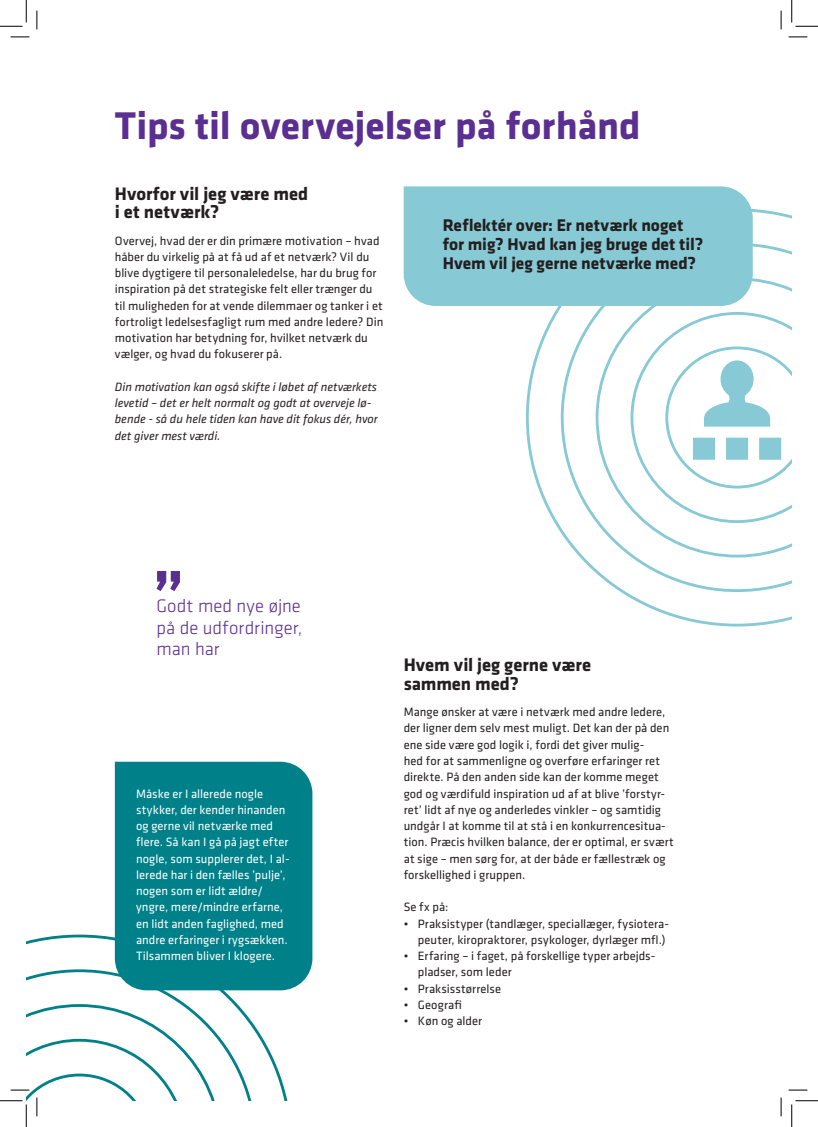
<style>
.page{position:relative;width:818px;height:1127px;background:#fff}
.page>*{position:absolute;margin:0;border:0;box-sizing:border-box;transform-origin:0 0}
.rubrik-2{font:700 40px "Klavika";color:#5b2e91}
.Rubrik-3{font:700 18.75px/18.8px "Klavika";color:#231f20}
.citat-stor{font:300 18.75px/21.2px "Klavika";color:#5b2e91;text-align:justify}
.Boksrubrik{font:700 17.5px/18.8px "Klavika";color:#231f20}
.Brød{font:12.5px/16.2px "Klavika";color:#231f20}
.Brød-2{font:12.5px/16.2px "Klavika";color:#fff}
.Brød-indryk{font:12.5px/16.2px "Klavika";letter-spacing:.005em;color:#231f20;text-align:right}
.Brød-3{font:italic 12.5px/16.2px "Klavika";color:#231f20}
</style>
<div class="page">
<svg style="left:526px;top:209px;width:266px;height:417px"></svg>
<svg style="left:630px;top:312px;width:162px;height:211px"></svg>
<svg style="left:26px;top:934px;width:261px;height:166px"></svg>
<div style="left:404px;top:186px;width:349px;height:120px;background:#87c9d4"></div>
<div style="left:115px;top:761px;width:197px;height:229px;background:#008189"></div>
<svg style="left:156px;top:571px;width:24px;height:20px"></svg>
<svg style="left:11px;top:36px;width:18px;height:2px"></svg>
<svg style="left:788px;top:36px;width:19px;height:2px"></svg>
<svg style="left:788px;top:1089px;width:19px;height:1px"></svg>
<svg style="left:36px;top:11px;width:2px;height:18px"></svg>
<svg style="left:780px;top:11px;width:2px;height:18px"></svg>
<svg style="left:780px;top:1097px;width:2px;height:18px"></svg>
<svg style="left:0;top:0;width:27px;height:27px"></svg>
<svg style="left:0;top:969px;width:257px;height:157px"></svg>
<svg style="left:791px;top:0;width:27px;height:27px"></svg>
<svg style="left:791px;top:1100px;width:27px;height:26px"></svg>
<p class="rubrik-2" style="left:115px;top:97px;width:527px">Tips til overvejelser på forhånd</p>
<p class="Rubrik-3" style="left:115px;top:183px;width:195px">Hvorfor vil jeg være med i et netværk?</p>
<p class="Brød" style="left:115px;top:232px;width:270px">Overvej, hvad der er din primære motivation – hvad håber du virkelig på at få ud af et netværk? Vil du blive dygtigere til personaleledelse, har du brug for inspiration på det strategiske felt eller trænger du til muligheden for at vende dilemmaer og tanker i et fortroligt ledelsesfagligt rum med andre ledere? Din motivation har betydning for, hvilket netværk du vælger, og hvad du fokuserer på.</p>
<p class="Brød-3" style="left:115px;top:378px;width:264px">Din motivation kan også skifte i løbet af netværkets levetid – det er helt normalt og godt at overveje lø&shy;bende - så du hele tiden kan have dit fokus dér, hvor det giver mest værdi.</p>
<p class="Boksrubrik" style="left:443px;top:215px;width:262px">Reflektér over: Er netværk noget for mig? Hvad kan jeg bruge det til?<br>Hvem vil jeg gerne netværke med?</p>
<p class="citat-stor" style="left:156px;top:595px;width:147px">Godt med nye øjne på de udfordringer, man har</p>
<p class="Brød-2" style="left:136px;top:784px;width:155px">Måske er I allerede nogle stykker, der kender hinanden og gerne vil netværke med flere. Så kan I gå på jagt efter nogle, som supplerer det, I al&shy;lerede har i den fælles ’pulje’, nogen som er lidt ældre/ yngre, mere/mindre erfarne, en lidt anden faglighed, med andre erfaringer i rygsækken.<br>Tilsammen bliver I klogere.</p>
<p class="Rubrik-3" style="left:404px;top:654px;width:189px">Hvem vil jeg gerne være sammen med?</p>
<p class="Brød" style="left:404px;top:703px;width:271px">Mange ønsker at være i netværk med andre ledere, der ligner dem selv mest muligt. Det kan der på den ene side være god logik i, fordi det giver mulig-<br>hed for at sammenligne og overføre erfaringer ret direkte. På den anden side kan der komme meget god og værdifuld inspiration ud af at blive ’forstyr&shy;ret’ lidt af nye og anderledes vinkler – og samtidig undgår I at komme til at stå i en konkurrencesitua&shy;tion. Præcis hvilken balance, der er optimal, er svært at sige – men sørg for, at der både er fællestræk og forskellighed i gruppen.</p>
<p class="Brød" style="left:404px;top:898px;width:46px">Se fx på:</p>
<p class="Brød-indryk" style="left:404px;top:914px;width:267px">• Praksistyper (tandlæger, speciallæger, fysiotera&shy;peuter, kiropraktorer, psykologer, dyrlæger mfl.)</p>
<p class="Brød-indryk" style="left:418px;top:947px;width:239px;text-align:left;text-indent:-14px">• Erfaring – i faget, på forskellige typer arbejds&shy;pladser, som leder</p>
<p class="Brød-indryk" style="left:404px;top:979px;width:99px">• Praksisstørrelse</p>
<p class="Brød-indryk" style="left:404px;top:995px;width:60px">• Geografi</p>
<p class="Brød-indryk" style="left:404px;top:1012px;width:80px">• Køn og alder</p>
</div>
